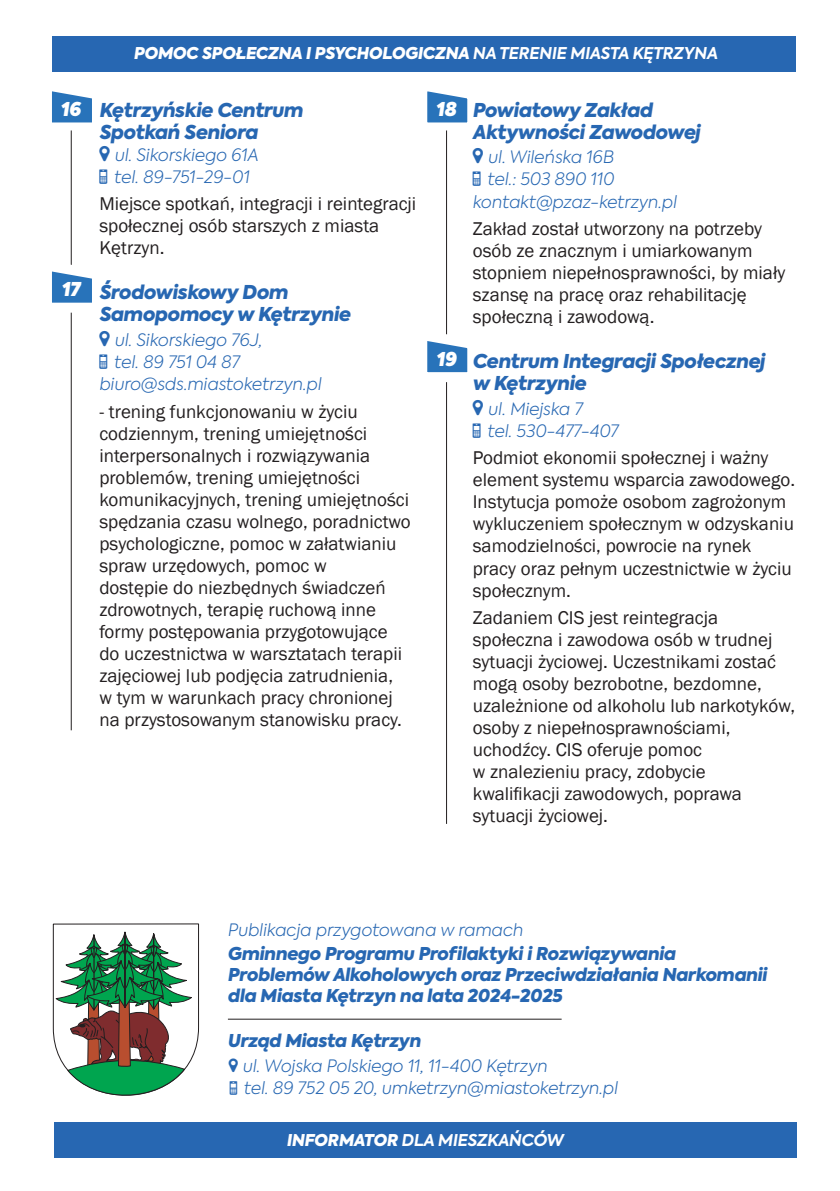
<style>
.page{position:relative;width:840px;height:1191px;background:#fff}
.page>*{position:absolute;margin:0;border:0;box-sizing:border-box;transform-origin:0 0}
.t1{font:19px/22px "Franklin Gothic";color:#231f20}
.t2{font:italic 900 19px/22px "Axiforma";letter-spacing:-.02em;color:#2767b2}
.t3{font:italic 800 19px "Axiforma";letter-spacing:-.02em;color:#fff}
.t4{font:italic 900 17.6px/21.2px "Axiforma";letter-spacing:-.02em;color:#2767b2}
.t5{font:italic 300 17px/22px "Axiforma";color:#2767b2}
.t6{font:italic 900 16.2px "Axiforma";letter-spacing:-.02em;color:#fff}
.t7{font:italic 700 16.2px "Axiforma";letter-spacing:-.02em;color:#fff}
.s1{font-weight:700}
.s2{font-weight:900}
</style>
<div class="page">
<div style="left:53px;top:36px;width:742px;height:36px;background:#2767b2"></div>
<div style="left:54px;top:1122px;width:742px;height:36px;background:#2767b2"></div>
<hr style="left:71px;top:122px;width:1px;height:608px;background:#231f20">
<hr style="left:446px;top:122px;width:1px;height:702px;background:#231f20">
<hr style="left:228px;top:1018px;width:333px;height:1px;background:#231f20">
<svg style="left:52px;top:91px;width:40px;height:43px"></svg>
<svg style="left:427px;top:91px;width:41px;height:43px"></svg>
<svg style="left:52px;top:254px;width:40px;height:64px"></svg>
<svg style="left:427px;top:323px;width:41px;height:64px"></svg>
<svg style="left:53px;top:923px;width:146px;height:173px"></svg>
<p class="t6" style="left:134px;top:42px;width:585px">POMOC SPOŁECZNA I PSYCHOLOGICZNA <span class="s1">NA TERENIE MIASTA KĘTRZYNA</span></p>
<p class="t2" style="left:99px;top:99px;width:205px">Kętrzyńskie Centrum<br>Spotkań Seniora</p>
<p class="t5" style="left:114px;top:143px;width:146px">ul. Sikorskiego 61A tel. 89-751-29-01</p>
<p class="t1" style="left:99px;top:193px;width:318px">Miejsce spotkań, integracji i reintegracji społecznej osób starszych z miasta<br>Kętrzyn.</p>
<p class="t2" style="left:99px;top:281px;width:253px">Środowiskowy Dom<br>Samopomocy w Kętrzynie</p>
<p class="t5" style="left:115px;top:329px;width:149px">ul. Sikorskiego 76J,</p>
<p class="t5" style="left:114px;top:351px;width:127px">tel. 89 751 04 87</p>
<p class="t5" style="left:99px;top:373px;width:224px">biuro@sds.miastoketrzyn.pl</p>
<p class="t1" style="left:99px;top:401px;width:313px">- trening funkcjonowaniu w życiu codziennym, trening umiejętności interpersonalnych i rozwiązywania problemów, trening umiejętności komunikacyjnych, trening umiejętności spędzania czasu wolnego, poradnictwo psychologiczne, pomoc w załatwianiu spraw urzędowych, pomoc w<br>dostępie do niezbędnych świadczeń zdrowotnych, terapię ruchową inne formy postępowania przygotowujące do uczestnictwa w warsztatach terapii zajęciowej lub podjęcia zatrudnienia,<br>w tym w warunkach pracy chronionej na przystosowanym stanowisku pracy.</p>
<p class="t3" style="left:61px;top:95px;width:22px">16</p>
<p class="t3" style="left:436px;top:95px;width:22px">18</p>
<p class="t3" style="left:62px;top:275px;width:20px">17</p>
<p class="t3" style="left:436px;top:345px;width:22px">19</p>
<p class="t2" style="left:472px;top:99px;width:229px">Powiatowy Zakład<br>Aktywności Zawodowej</p>
<p class="t5" style="left:488px;top:146px;width:127px">ul. Wileńska 16B</p>
<p class="t5" style="left:487px;top:168px;width:128px">tel.: 503 890 110</p>
<p class="t5" style="left:472px;top:190px;width:205px">kontakt@pzaz-ketrzyn.pl</p>
<p class="t1" style="left:472px;top:218px;width:314px">Zakład został utworzony na potrzeby osób ze znacznym i umiarkowanym stopniem niepełnosprawności, by miały szansę na pracę oraz rehabilitację społeczną i zawodową.</p>
<p class="t2" style="left:472px;top:350px;width:294px">Centrum Integracji Społecznej w Kętrzynie</p>
<p class="t5" style="left:487px;top:397px;width:132px">ul. Miejska 7<br>tel. 530-477-407</p>
<p class="t1" style="left:472px;top:447px;width:324px">Podmiot ekonomii społecznej i ważny element systemu wsparcia zawodowego.<br>Instytucja pomoże osobom zagrożonym wykluczeniem społecznym w odzyskaniu samodzielności, powrocie na rynek pracy oraz pełnym uczestnictwie w życiu społecznym.</p>
<p class="t1" style="left:472px;top:607px;width:324px">Zadaniem CIS jest reintegracja społeczna i zawodowa osób w trudnej sytuacji życiowej. Uczestnikami zostać mogą osoby bezrobotne, bezdomne, uzależnione od alkoholu lub narkotyków, osoby z niepełnosprawnościami, uchodźcy. CIS oferuje pomoc<br>w znalezieniu pracy, zdobycie kwalifikacji zawodowych, poprawa sytuacji życiowej.</p>
<p class="t5" style="left:228px;top:919px;width:297px">Publikacja przygotowana w ramach</p>
<p class="t4" style="left:228px;top:943px;width:540px">Gminnego Programu Profilaktyki i Rozwiązywania<br>Problemów Alkoholowych oraz Przeciwdziałania Narkomanii dla Miasta Kętrzyn na lata 2024-2025</p>
<p class="t4" style="left:228px;top:1030px;width:194px">Urząd Miasta Kętrzyn</p>
<p class="t5" style="left:243px;top:1054px;width:376px">ul. Wojska Polskiego 11, 11-400 Kętrzyn<br>tel. 89 752 05 20, umketrzyn@miastoketrzyn.pl</p>
<p class="t7" style="left:286px;top:1128px;width:278px"><span class="s2">INFORMATOR</span> DLA MIESZKAŃCÓW</p>
</div>
